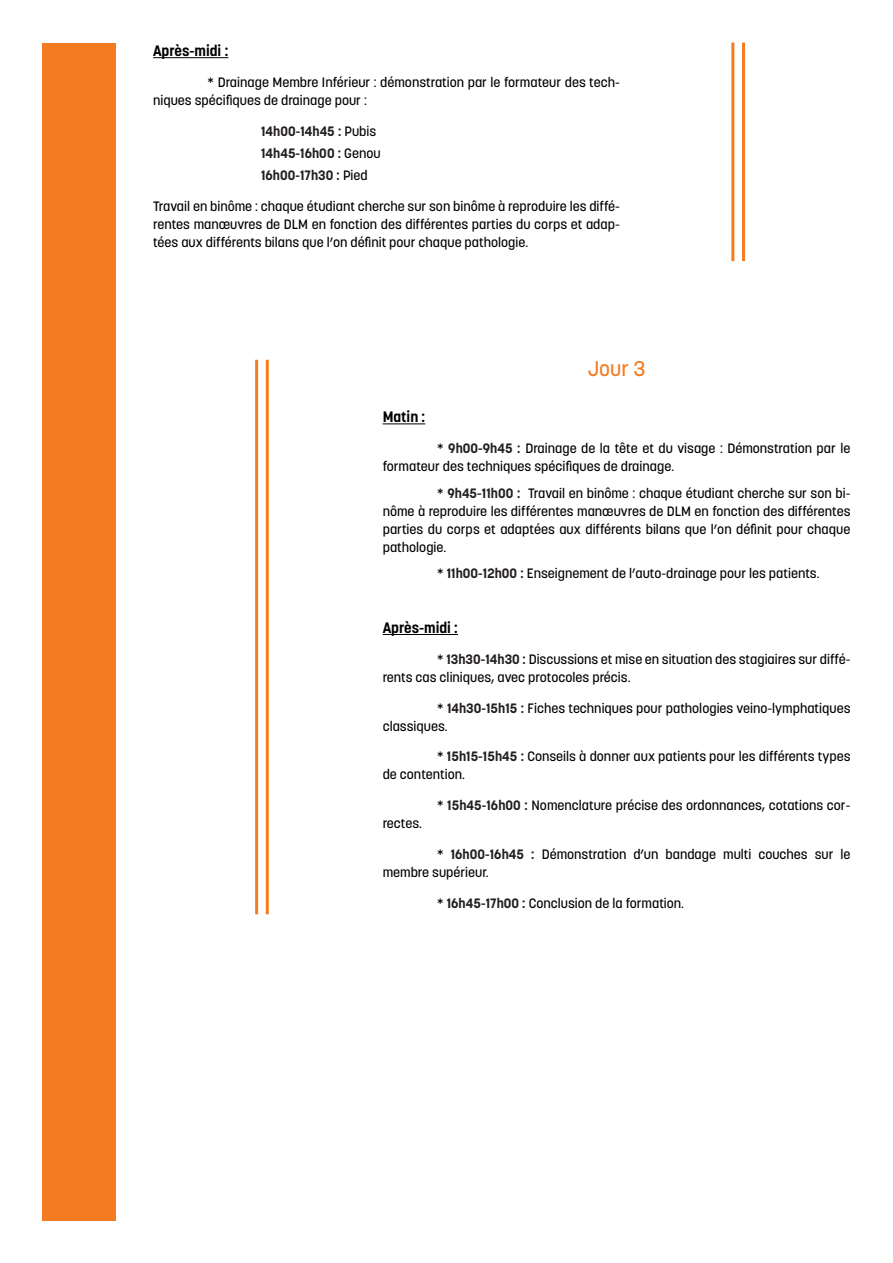
<style>
.page{position:relative;width:893px;height:1263px;background:#fff}
.page>*{position:absolute;margin:0;border:0;box-sizing:border-box;transform-origin:0 0}
.t1{font:500 21px "Korolev";color:#f47b21}
.t2{font:700 15px "Korolev";color:#000}
.t3{font:500 13.5px/18px "Korolev";color:#000}
.t4{font:700 13.5px "Korolev";letter-spacing:.005em;color:#231f20}
.s1{font-weight:500;color:#000}
.s2{font-weight:700;color:#231f20}
</style>
<div class="page">
<div style="left:43px;top:43px;width:73px;height:1177px;background:#f47b21"></div>
<hr style="left:383px;top:423px;width:42px;height:1px;background:#000">
<hr style="left:383px;top:634px;width:75px;height:1px;background:#000">
<hr style="left:742px;top:43px;width:3px;height:218px;background:#f47b21">
<hr style="left:731px;top:43px;width:3px;height:218px;background:#f47b21">
<hr style="left:266px;top:360px;width:3px;height:554px;background:#f47b21">
<hr style="left:255px;top:360px;width:3px;height:554px;background:#f47b21">
<hr style="left:153px;top:57px;width:75px;height:1px;background:#000">
<p class="t2" style="left:153px;top:41px;width:77px">Après-midi :</p>
<p class="t3" style="left:153px;top:73px;width:468px;text-indent:54px">* Drainage Membre Inférieur : démonstration par le formateur des tech&shy;niques spécifiques de drainage pour :</p>
<p class="t4" style="left:261px;top:122px;width:117px">14h00-14h45 : <span class="s1">Pubis</span></p>
<p class="t4" style="left:261px;top:145px;width:121px">14h45-16h00 : <span class="s1">Genou</span></p>
<p class="t4" style="left:261px;top:167px;width:108px">16h00-17h30 : <span class="s1">Pied</span></p>
<p class="t3" style="left:153px;top:197px;width:468px;text-align:justify">Travail en binôme : chaque étudiant cherche sur son binôme à reproduire les diffé&shy;rentes manœuvres de DLM en fonction des différentes parties du corps et adap&shy;tées aux différents bilans que l’on définit pour chaque pathologie.</p>
<p class="t1" style="left:588px;top:355px;width:59px">Jour 3</p>
<p class="t2" style="left:383px;top:408px;width:44px">Matin :</p>
<p class="t3" style="left:383px;top:439px;width:469px;text-indent:54px">* <span class="s2">9h00-9h45 :</span> Drainage de la tête et du visage : Démonstration par le formateur des techniques spécifiques de drainage.</p>
<p class="t3" style="left:383px;top:484px;width:469px;text-align:justify;text-indent:54px">* <span class="s2">9h45-11h00 :</span> Travail en binôme : chaque étudiant cherche sur son bi&shy;nôme à reproduire les différentes manœuvres de DLM en fonction des différentes parties du corps et adaptées aux différents bilans que l’on définit pour chaque pathologie.</p>
<p class="t3" style="left:437px;top:564px;width:384px">* <span class="s2">11h00-12h00 :</span> Enseignement de l’auto-drainage pour les patients.</p>
<p class="t2" style="left:383px;top:618px;width:77px">Après-midi :</p>
<p class="t3" style="left:383px;top:650px;width:469px;text-indent:54px">* <span class="s2">13h30-14h30 :</span> Discussions et mise en situation des stagiaires sur diffé&shy;rents cas cliniques, avec protocoles précis.</p>
<p class="t3" style="left:383px;top:699px;width:469px;text-indent:54px">* <span class="s2">14h30-15h15 :</span> Fiches techniques pour pathologies veino-lymphatiques classiques.</p>
<p class="t3" style="left:383px;top:747px;width:469px;text-indent:54px">* <span class="s2">15h15-15h45 :</span> Conseils à donner aux patients pour les différents types de contention.</p>
<p class="t3" style="left:437px;top:796px;width:415px">* <span class="s2">15h45-16h00 :</span> Nomenclature précise des ordonnances, cotations cor-</p>
<p class="t3" style="left:383px;top:814px;width:41px">rectes.</p>
<p class="t3" style="left:383px;top:845px;width:469px;text-indent:54px">* <span class="s2">16h00-16h45 :</span> Démonstration d’un bandage multi couches sur le membre supérieur.</p>
<p class="t3" style="left:437px;top:894px;width:249px">* <span class="s2">16h45-17h00 :</span> Conclusion de la formation.</p>
</div>
